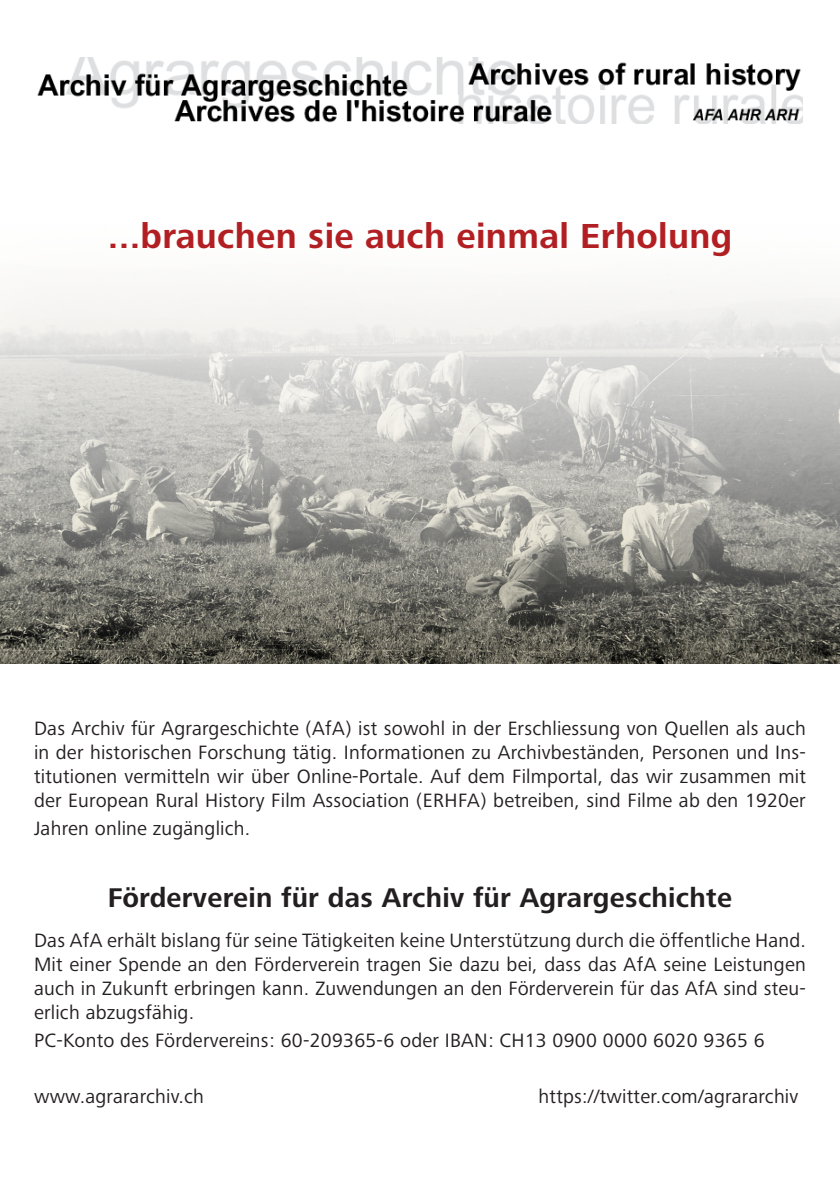
<style>
.page{position:relative;width:840px;height:1191px;background:#fff}
.page>*{position:absolute;margin:0;border:0;box-sizing:border-box;transform-origin:0 0}
.Fredys_Ecke_Titel{font:700 36px "Frutiger Next Pro";letter-spacing:.01em;color:#b21f23}
.Titel{font:700 28px "Frutiger Next Pro";letter-spacing:.01em;color:#231f20}
.Titel-2{font:20px/24px "Frutiger Next Pro";letter-spacing:.01em;color:#231f20;text-align:justify}
</style>
<div class="page">
<img style="left:0;top:272px;width:839px;height:391px">
<img style="left:37px;top:57px;width:765px;height:66px">
<p class="Fredys_Ecke_Titel" style="left:108px;top:215px;width:625px">...brauchen sie auch einmal Erholung</p>
<p class="Titel-2" style="left:34px;top:716px;width:773px">Das Archiv für Agrargeschichte (AfA) ist sowohl in der Erschliessung von Quellen als auch in der historischen Forschung tätig. Informationen zu Archivbeständen, Personen und Ins&shy;titutionen vermitteln wir über Online-Portale. Auf dem Filmportal, das wir zusammen mit der European Rural History Film Association (ERHFA) betreiben, sind Filme ab den 1920er</p>
<p class="Titel-2" style="left:34px;top:816px;width:218px">Jahren online zugänglich.</p>
<p class="Titel" style="left:108px;top:882px;width:625px">Förderverein für das Archiv für Agrargeschichte</p>
<p class="Titel-2" style="left:34px;top:928px;width:773px">Das AfA erhält bislang für seine Tätigkeiten keine Unterstützung durch die öffentliche Hand.<br>Mit einer Spende an den Förderverein tragen Sie dazu bei, dass das AfA seine Leistungen auch in Zukunft erbringen kann. Zuwendungen an den Förderverein für das AfA sind steu&shy;erlich abzugsfähig.</p>
<p class="Titel-2" style="left:34px;top:1028px;width:731px">PC-Konto des Fördervereins: 60-209365-6 oder IBAN: CH13 0900 0000 6020 9365 6</p>
<p class="Titel-2" style="left:34px;top:1084px;width:171px">www.agrararchiv.ch</p>
<p class="Titel-2" style="left:538px;top:1084px;width:261px">https://twitter.com/agrararchiv</p>
</div>
